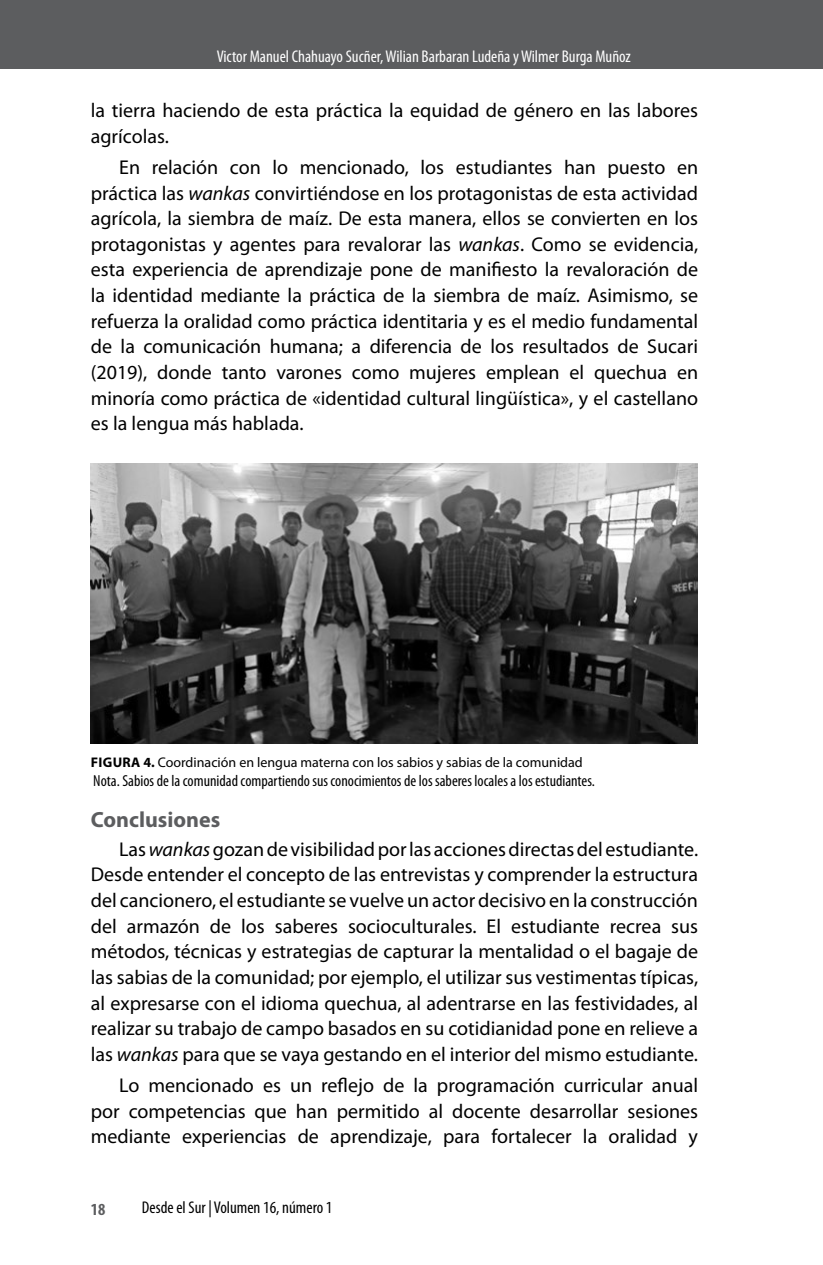
<style>
.page{position:relative;width:823px;height:1265px;background:#fff}
.page>*{position:absolute;margin:0;border:0;box-sizing:border-box;transform-origin:0 0}
.t1{font:700 22px "Myriad Pro";color:#5c5d5f}
.t2{font:20px/25.6px "Myriad Pro";color:#000;text-align:justify}
.t3{font:condensed 17px "Myriad Pro";color:#fff}
.t4{font:condensed 17px "Myriad Pro";color:#000}
.t5{font:700 condensed 17px "Myriad Pro";color:#5c5d5f}
.t6{font:condensed 16px "Myriad Pro";color:#000}
.t7{font:14px "Myriad Pro";color:#000}
.s1{font-style:italic}
.s2{font-weight:700}
</style>
<div class="page">
<div style="left:0;top:0;width:822px;height:68px;background:#5c5d5f"></div>
<img style="left:91px;top:463px;width:606px;height:280px">
<p class="t3" style="left:217px;top:46px;width:415px">Victor Manuel Chahuayo Sucñer, Wilian Barbaran Ludeña y Wilmer Burga Muñoz</p>
<p class="t2" style="left:91px;top:97px;width:608px">la tierra haciendo de esta práctica la equidad de género en las labores agrícolas.</p>
<p class="t2" style="left:91px;top:154px;width:608px;text-indent:28px">En relación con lo mencionado, los estudiantes han puesto en práctica las <span class="s1">wankas</span> convirtiéndose en los protagonistas de esta actividad agrícola, la siembra de maíz. De esta manera, ellos se convierten en los protagonistas y agentes para revalorar las <span class="s1">wankas</span>. Como se evidencia, esta experiencia de aprendizaje pone de manifiesto la revaloración de la identidad mediante la práctica de la siembra de maíz. Asimismo, se refuerza la oralidad como práctica identitaria y es el medio fundamental de la comunicación humana; a diferencia de los resultados de Sucari (2019), donde tanto varones como mujeres emplean el quechua en minoría como práctica de «identidad cultural lingüística», y el castellano es la lengua más hablada.</p>
<p class="t7" style="left:91px;top:753px;width:493px"><span class="s2">FIGURA 4.</span> Coordinación en lengua materna con los sabios y sabias de la comunidad</p>
<p class="t6" style="left:93px;top:770px;width:503px">Nota. Sabios de la comunidad compartiendo sus conocimientos de los saberes locales a los estudiantes.</p>
<p class="t1" style="left:91px;top:805px;width:131px">Conclusiones</p>
<p class="t2" style="left:91px;top:836px;width:608px;text-indent:28px">Las <span class="s1">wankas</span> gozan de visibilidad por las acciones directas del estudiante.<br>Desde entender el concepto de las entrevistas y comprender la estructura del cancionero, el estudiante se vuelve un actor decisivo en la construcción del armazón de los saberes socioculturales. El estudiante recrea sus métodos, técnicas y estrategias de capturar la mentalidad o el bagaje de las sabias de la comunidad; por ejemplo, el utilizar sus vestimentas típicas, al expresarse con el idioma quechua, al adentrarse en las festividades, al realizar su trabajo de campo basados en su cotidianidad pone en relieve a las <span class="s1">wankas</span> para que se vaya gestando en el interior del mismo estudiante.</p>
<p class="t2" style="left:91px;top:1072px;width:608px;text-indent:28px">Lo mencionado es un reflejo de la programación curricular anual por competencias que han permitido al docente desarrollar sesiones mediante experiencias de aprendizaje, para fortalecer la oralidad y</p>
<p class="t5" style="left:91px;top:1198px;width:16px">18</p>
<p class="t4" style="left:142px;top:1196px;width:192px">Desde el Sur | Volumen 16, número 1</p>
</div>
